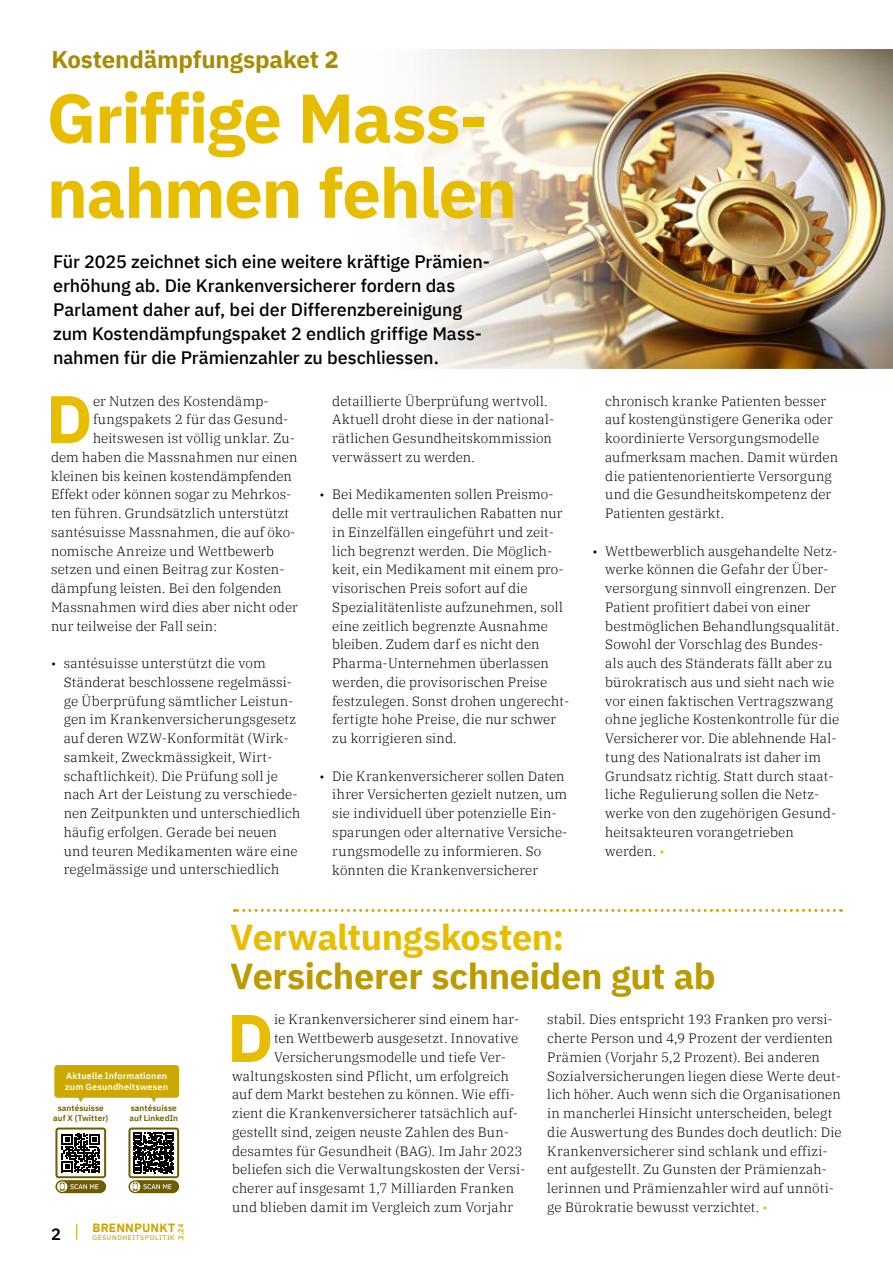
<style>
.page{position:relative;width:893px;height:1263px;background:#fff}
.page>*{position:absolute;margin:0;border:0;box-sizing:border-box;transform-origin:0 0}
.t1{font:700 69px/75px "IBM Plex Sans";letter-spacing:-.02em;color:#e7bd00}
.t2{font:700 67.2px "IBM Plex Sans";color:#e7bd00}
.t3{font:700 36px "IBM Plex Sans";letter-spacing:-.01em;color:#bb9b00}
.t4{font:700 36px "IBM Plex Sans";letter-spacing:-.01em;color:#e7bd00}
.t5{font:700 24px "IBM Plex Sans";letter-spacing:-.005em;color:#a88c00}
.t6{font:500 18px/24px "IBM Plex Sans";letter-spacing:-.005em;color:#000}
.t7{font:600 16.5px "IBM Plex Sans";color:#000}
.t8{font:300 13.5px/18.8px "IBM Plex Serif";letter-spacing:.01em;color:#000}
.t9{font:700 12px "IBM Plex Sans";letter-spacing:.015em;color:#cda900}
.t10{font:600 9px/10.5px "IBM Plex Sans";letter-spacing:.02em;color:#fff}
.t11{font:600 8.25px/9.8px "IBM Plex Sans";letter-spacing:.01em;color:#6e5d00;text-align:center}
.t12{font:600 7.5px "IBM Plex Sans";color:#cda900}
.t13{font:500 6.75px "IBM Plex Sans";letter-spacing:.08em;color:#cda900}
.s1{color:#e7bd00}
</style>
<div class="page">
<img style="left:415px;top:49px;width:478px;height:319px">
<svg style="left:76px;top:1224px;width:1px;height:15px"></svg>
<svg style="left:234px;top:909px;width:600px;height:3px"></svg>
<div style="left:54px;top:1065px;width:125px;height:33px;background:#cda900;border-radius:3px"></div>
<svg style="left:75px;top:1097px;width:11px;height:5px"></svg>
<svg style="left:148px;top:1097px;width:11px;height:5px"></svg>
<svg style="left:128px;top:1127px;width:51px;height:66px"></svg>
<svg style="left:55px;top:1127px;width:51px;height:66px"></svg>
<h3 class="t5" style="left:51px;top:40px;width:289px">Kostendämpfungspaket 2</h3>
<h1 class="t1" style="left:47px;top:75px;width:472px">Griffige Mass - nahmen fehlen</h1>
<p class="t6" style="left:53px;top:248px;width:438px">Für 2025 zeichnet sich eine weitere kräftige Prämien&shy;erhöhung ab. Die Krankenversicherer fordern das Parlament daher auf, bei der Differenzbereinigung zum Kostendämpfungspaket 2 endlich griffige Mass&shy;nahmen für die Prämienzahler zu beschliessen.</p>
<h2 class="t2" style="left:46px;top:366px;width:48px">D</h2>
<p class="t8" style="left:93px;top:390px;width:177px">er Nutzen des Kostendämp-</p>
<p class="t8" style="left:93px;top:409px;width:197px">fungspakets 2 für das Gesund-</p>
<p class="t8" style="left:93px;top:428px;width:204px">heitswesen ist völlig unklar. Zu-</p>
<p class="t8" style="left:51px;top:447px;width:248px">dem haben die Massnahmen nur einen</p>
<p class="t8" style="left:51px;top:465px;width:242px">kleinen bis keinen kostendämpfenden</p>
<p class="t8" style="left:51px;top:484px;width:242px">Effekt oder können sogar zu Mehrkos-</p>
<p class="t8" style="left:51px;top:503px;width:240px">ten führen. Grundsätzlich unterstützt</p>
<p class="t8" style="left:51px;top:522px;width:246px">santésuisse Massnahmen, die auf öko-</p>
<p class="t8" style="left:51px;top:540px;width:225px">nomische Anreize und Wettbewerb</p>
<p class="t8" style="left:51px;top:559px;width:235px">setzen und einen Beitrag zur Kosten-</p>
<p class="t8" style="left:51px;top:578px;width:232px">dämpfung leisten. Bei den folgenden</p>
<p class="t8" style="left:51px;top:597px;width:248px">Massnahmen wird dies aber nicht oder</p>
<p class="t8" style="left:51px;top:615px;width:168px">nur teilweise der Fall sein:</p>
<p class="t8" style="left:64px;top:653px;width:238px;text-indent:-13px">• santésuisse unterstützt die vom Ständerat beschlossene regelmässi&shy;ge Überprüfung sämtlicher Leistun&shy;gen im Krankenversicherungsgesetz auf deren WZW-Konformität (Wirk&shy;samkeit, Zweckmässigkeit, Wirt&shy;schaftlichkeit). Die Prüfung soll je nach Art der Leistung zu verschiede&shy;nen Zeitpunkten und unterschiedlich häufig erfolgen. Gerade bei neuen und teuren Medikamenten wäre eine regelmässige und unterschiedlich</p>
<p class="t8" style="left:332px;top:390px;width:224px">detaillierte Überprüfung wertvoll.<br>Aktuell droht diese in der national&shy;rätlichen Gesundheitskommission verwässert zu werden.</p>
<p class="t8" style="left:332px;top:484px;width:239px;text-indent:-13px">• Bei Medikamenten sollen Preismo&shy;delle mit vertraulichen Rabatten nur in Einzelfällen eingeführt und zeit&shy;lich begrenzt werden. Die Möglich&shy;keit, ein Medikament mit einem pro&shy;visorischen Preis sofort auf die Spezialitätenliste aufzunehmen, soll eine zeitlich begrenzte Ausnahme bleiben. Zudem darf es nicht den Pharma-Unternehmen überlassen werden, die provisorischen Preise festzulegen. Sonst drohen ungerecht&shy;fertigte hohe Preise, die nur schwer zu korrigieren sind.</p>
<p class="t8" style="left:332px;top:765px;width:237px;text-indent:-13px">• Die Krankenversicherer sollen Daten ihrer Versicherten gezielt nutzen, um sie individuell über potenzielle Ein&shy;sparungen oder alternative Versiche&shy;rungsmodelle zu informieren. So könnten die Krankenversicherer</p>
<p class="t8" style="left:605px;top:390px;width:234px">chronisch kranke Patienten besser auf kostengünstigere Generika oder koordinierte Versorgungsmodelle aufmerksam machen. Damit würden die patientenorientierte Versorgung und die Gesundheitskompetenz der Patienten gestärkt.</p>
<p class="t8" style="left:605px;top:540px;width:236px;text-indent:-13px">• Wettbewerblich ausgehandelte Netz&shy;werke können die Gefahr der Über&shy;versorgung sinnvoll eingrenzen. Der Patient profitiert dabei von einer bestmöglichen Behandlungsqualität.<br>Sowohl der Vorschlag des Bundes&shy;als auch des Ständerats fällt aber zu bürokratisch aus und sieht nach wie vor einen faktischen Vertragszwang ohne jegliche Kostenkontrolle für die Versicherer vor. Die ablehnende Hal&shy;tung des Nationalrats ist daher im Grundsatz richtig. Statt durch staat&shy;liche Regulierung sollen die Netz&shy;werke von den zugehörigen Gesund&shy;heitsakteuren vorangetrieben werden. <span class="s1">•</span></p>
<p class="t10" style="left:65px;top:1070px;width:104px">Aktuelle Informationen zum Gesundheitswesen</p>
<p class="t11" style="left:129px;top:1103px;width:50px;text-align:left">santésuisse auf LinkedIn</p>
<p class="t11" style="left:53px;top:1103px;width:56px">santésuisse auf X (Twitter)</p>
<p class="t7" style="left:51px;top:1221px;width:11px">2</p>
<p class="t9" style="left:92px;top:1218px;width:84px">BRENNPUNKT</p>
<p class="t13" style="left:92px;top:1232px;width:84px">GESUNDHEITSPOLITIK</p>
<p class="t12" style="left:175px;top:1240px;width:18px;rotate:-90deg">3.24</p>
<h3 class="t4" style="left:231px;top:909px;width:335px">Verwaltungskosten:</h3>
<h3 class="t3" style="left:231px;top:948px;width:486px">Versicherer schneiden gut ab</h3>
<p class="t8" style="left:547px;top:1009px;width:296px">stabil. Dies entspricht 193 Franken pro versi&shy;cherte Person und 4,9 Prozent der verdienten Prämien (Vorjahr 5,2 Prozent). Bei anderen Sozialversicherungen liegen diese Werte deut&shy;lich höher. Auch wenn sich die Organisationen in mancherlei Hinsicht unterscheiden, belegt die Auswertung des Bundes doch deutlich: Die Krankenversicherer sind schlank und effizi&shy;ent aufgestellt. Zu Gunsten der Prämienzah&shy;lerinnen und Prämienzahler wird auf unnöti&shy;ge Bürokratie bewusst verzichtet. <span class="s1">•</span></p>
<h2 class="t2" style="left:227px;top:985px;width:48px">D</h2>
<p class="t8" style="left:274px;top:1009px;width:247px">ie Krankenversicherer sind einem har-</p>
<p class="t8" style="left:274px;top:1028px;width:246px">ten Wettbewerb ausgesetzt. Innovative</p>
<p class="t8" style="left:274px;top:1047px;width:233px">Versicherungsmodelle und tiefe Ver-</p>
<p class="t8" style="left:232px;top:1065px;width:278px">waltungskosten sind Pflicht, um erfolgreich</p>
<p class="t8" style="left:232px;top:1084px;width:285px">auf dem Markt bestehen zu können. Wie effi-</p>
<p class="t8" style="left:232px;top:1103px;width:287px">zient die Krankenversicherer tatsächlich auf-</p>
<p class="t8" style="left:232px;top:1122px;width:279px">gestellt sind, zeigen neuste Zahlen des Bun-</p>
<p class="t8" style="left:232px;top:1140px;width:292px">desamtes für Gesundheit (BAG). Im Jahr 2023</p>
<p class="t8" style="left:232px;top:1159px;width:295px">beliefen sich die Verwaltungskosten der Versi-</p>
<p class="t8" style="left:232px;top:1178px;width:283px">cherer auf insgesamt 1,7 Milliarden Franken</p>
<p class="t8" style="left:232px;top:1197px;width:283px">und blieben damit im Vergleich zum Vorjahr</p>
</div>
